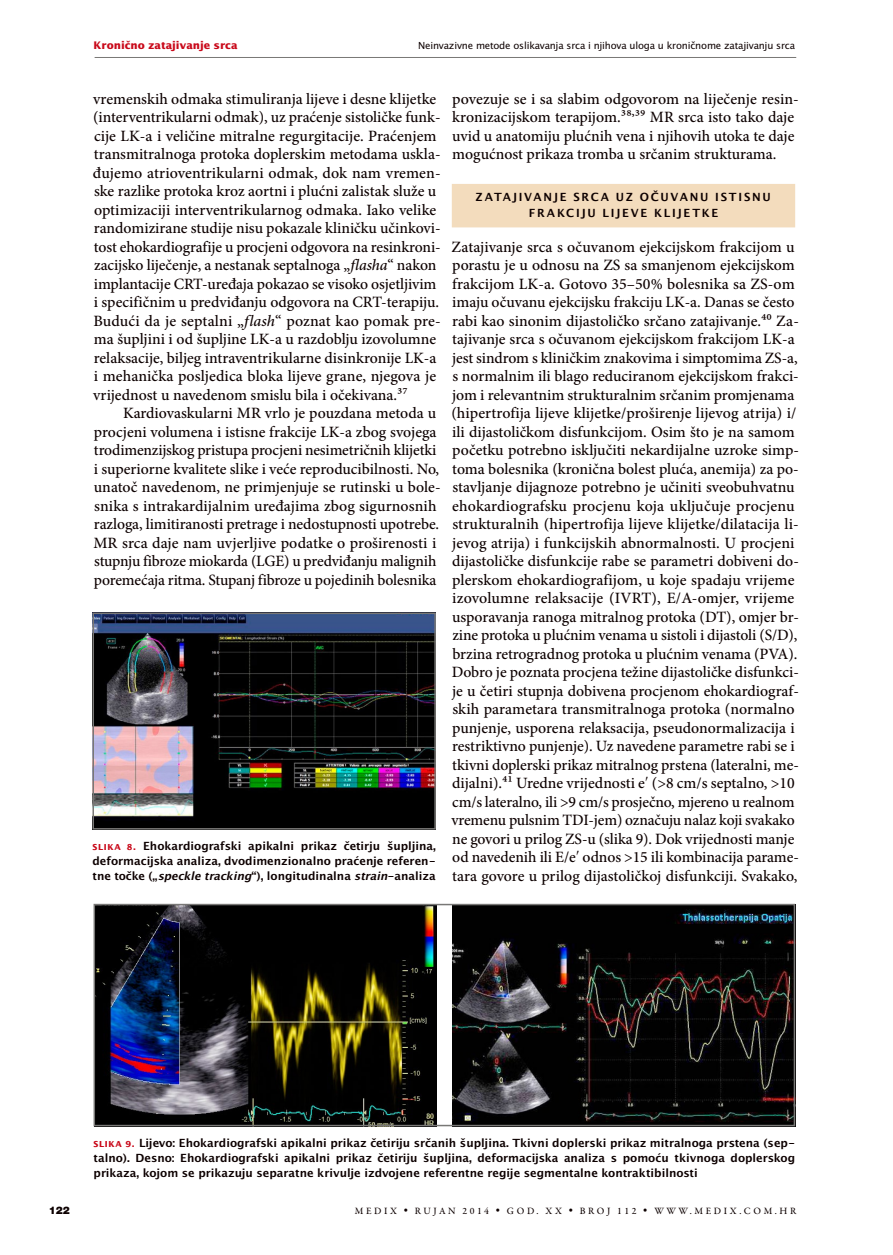
<style>
.page{position:relative;width:893px;height:1255px;background:#fff}
.page>*{position:absolute;margin:0;border:0;box-sizing:border-box;transform-origin:0 0}
.t1{font:500 15.75px/18.5px "Minion Pro";color:#0d0000}
.t2{font:11.25px/15px "Lucida San Dem";color:#0d0000;text-align:justify}
.t3{font:11.25px/16.5px "Lucida San Dem";letter-spacing:.155em;color:#0d0000;text-align:center}
.t4{font:700 10.5px "Lucida San";color:#c9091a}
.t5{font:900 10.5px "Helvetica Neue LT Pro";color:#0d0000}
.t6{font:9.75px "Lucida San Rom";letter-spacing:-.015em;color:#0d0000}
.t7{font:500 9.75px "Garamond Premr Pro";letter-spacing:.265em;color:#0d0000}
.s1{font-style:italic}
.s2{font-family:"Lucida San";font-weight:700;font-size:8.25px;color:#c9091a}
.s3{font-family:"Lucida San Dem Ita"}
</style>
<div class="page">
<hr style="left:95px;top:57px;width:701px;height:1px;background:#797876">
<div style="left:452px;top:184px;width:343px;height:43px;background:#f3dcbd"></div>
<img style="left:95px;top:615px;width:338px;height:211px">
<div style="left:92px;top:612px;width:344px;height:217px;border:2px solid #797876"></div>
<img style="left:452px;top:906px;width:340px;height:217px">
<img style="left:97px;top:906px;width:340px;height:217px">
<div style="left:94px;top:903px;width:701px;height:223px;border:2px solid #797876"></div>
<p class="t4" style="left:94px;top:38px;width:146px">Kronično zatajivanje srca</p>
<p class="t6" style="left:418px;top:39px;width:378px">Neinvazivne metode oslikavanja srca i njihova uloga u kroničnome zatajivanju srca</p>
<p class="t1" style="left:93px;top:89px;width:349px">vremenskih odmaka stimuliranja lijeve i desne klijetke (interventrikularni odmak), uz praćenje sistoličke funk&shy;cije LK-a i veličine mitralne regurgitacije. Praćenjem transmitralnoga protoka doplerskim metodama uskla&shy;đujemo atrioventrikularni odmak, dok nam vremen&shy;ske razlike protoka kroz aortni i plućni zalistak služe u optimizaciji interventrikularnog odmaka. Iako velike randomizirane studije nisu pokazale kliničku učinkovi&shy;tost ehokardiografije u procjeni odgovora na resinkroni&shy;zacijsko liječenje, a nestanak septalnoga „<span class="s1">flasha</span>“ nakon implantacije CRT-uređaja pokazao se visoko osjetljivim i specifičnim u predviđanju odgovora na CRT-terapiju.<br>Budući da je septalni „<span class="s1">flash</span>“ poznat kao pomak pre&shy;ma šupljini i od šupljine LK-a u razdoblju izovolumne relaksacije, biljeg intraventrikularne disinkronije LK-a i mehanička posljedica bloka lijeve grane, njegova je vrijednost u navedenom smislu bila i očekivana.37</p>
<p class="t1" style="left:93px;top:404px;width:349px;text-indent:30px">Kardiovaskularni MR vrlo je pouzdana metoda u procjeni volumena i istisne frakcije LK-a zbog svojega trodimenzijskog pristupa procjeni nesimetričnih klijetki i superiorne kvalitete slike i veće reproducibilnosti. No, unatoč navedenom, ne primjenjuje se rutinski u bole&shy;snika s intrakardijalnim uređajima zbog sigurnosnih razloga, limitiranosti pretrage i nedostupnosti upotrebe.<br>MR srca daje nam uvjerljive podatke o proširenosti i stupnju fibroze miokarda (LGE) u predviđanju malignih poremećaja ritma. Stupanj fibroze u pojedinih bolesnika</p>
<p class="t2" style="left:92px;top:839px;width:345px"><span class="s2">SLIKA 8.</span> Ehokardiografski apikalni prikaz četirju šupljina, deformacijska analiza, dvodimenzionalno praćenje referen&shy;tne točke („<span class="s3">speckle tracking</span>“), longitudinalna <span class="s3">strain</span>-analiza</p>
<p class="t1" style="left:452px;top:89px;width:348px">povezuje se i sa slabim odgovorom na liječenje resin&shy;kronizacijskom terapijom.38,39 MR srca isto tako daje uvid u anatomiju plućnih vena i njihovih utoka te daje mogućnost prikaza tromba u srčanim strukturama.</p>
<p class="t3" style="left:476px;top:189px;width:297px">ZATAJIVANJE SRCA UZ OČUVANU ISTISNU<br>FRAKCIJU LIJEVE KLIJETKE</p>
<p class="t1" style="left:451px;top:237px;width:349px">Zatajivanje srca s očuvanom ejekcijskom frakcijom u porastu je u odnosu na ZS sa smanjenom ejekcijskom frakcijom LK-a. Gotovo 35–50% bolesnika sa ZS-om imaju očuvanu ejekcijsku frakciju LK-a. Danas se često rabi kao sinonim dijastoličko srčano zatajivanje.40 Za&shy;tajivanje srca s očuvanom ejekcijskom frakcijom LK-a jest sindrom s kliničkim znakovima i simptomima ZS-a, s normalnim ili blago reduciranom ejekcijskom frakci&shy;jom i relevantnim strukturalnim srčanim promjenama (hipertrofija lijeve klijetke/proširenje lijevog atrija) i/ ili dijastoličkom disfunkcijom. Osim što je na samom početku potrebno isključiti nekardijalne uzroke simp&shy;toma bolesnika (kronična bolest pluća, anemija) za po&shy;stavljanje dijagnoze potrebno je učiniti sveobuhvatnu ehokardiografsku procjenu koja uključuje procjenu strukturalnih (hipertrofija lijeve klijetke/dilatacija li&shy;jevog atrija) i funkcijskih abnormalnosti. U procjeni dijastoličke disfunkcije rabe se parametri dobiveni do&shy;plerskom ehokardiografijom, u koje spadaju vrijeme izovolumne relaksacije (IVRT), E/A-omjer, vrijeme usporavanja ranoga mitralnog protoka (DT), omjer br&shy;zine protoka u plućnim venama u sistoli i dijastoli (S/D), brzina retrogradnog protoka u plućnim venama (PVA).<br>Dobro je poznata procjena težine dijastoličke disfunkci&shy;je u četiri stupnja dobivena procjenom ehokardiograf&shy;skih parametara transmitralnoga protoka (normalno punjenje, usporena relaksacija, pseudonormalizacija i restriktivno punjenje). Uz navedene parametre rabi se i tkivni doplerski prikaz mitralnog prstena (lateralni, me&shy;dijalni).41 Uredne vrijednosti e (&gt;8 cm/s septalno, &gt;10 cm/s lateralno, ili &gt;9 cm/s prosječno, mjereno u realnom vremenu pulsnim TDI-jem) označuju nalaz koji svakako ne govori u prilog ZS-u (slika 9). Dok vrijednosti manje od navedenih ili E/e odnos &gt;15 ili kombinacija parame&shy;tara govore u prilog dijastoličkoj disfunkciji. Svakako,</p>
<p class="t5" style="left:49px;top:1203px;width:23px">122</p>
<p class="t2" style="left:94px;top:1135px;width:703px"><span class="s2">SLIKA 9.</span> Lijevo: Ehokardiografski apikalni prikaz četiriju srčanih šupljina. Tkivni doplerski prikaz mitralnoga prstena (sep&shy;talno). Desno: Ehokardiografski apikalni prikaz četiriju šupljina, deformacijska analiza s pomoću tkivnoga doplerskog prikaza, kojom se prikazuju separatne krivulje izdvojene referentne regije segmentalne kontraktibilnosti</p>
<p class="t7" style="left:355px;top:1204px;width:443px">MEDIX • RUJAN 2014 • GOD. XX • BROJ 112 • WWW.MEDIX.COM.HR</p>
</div>
